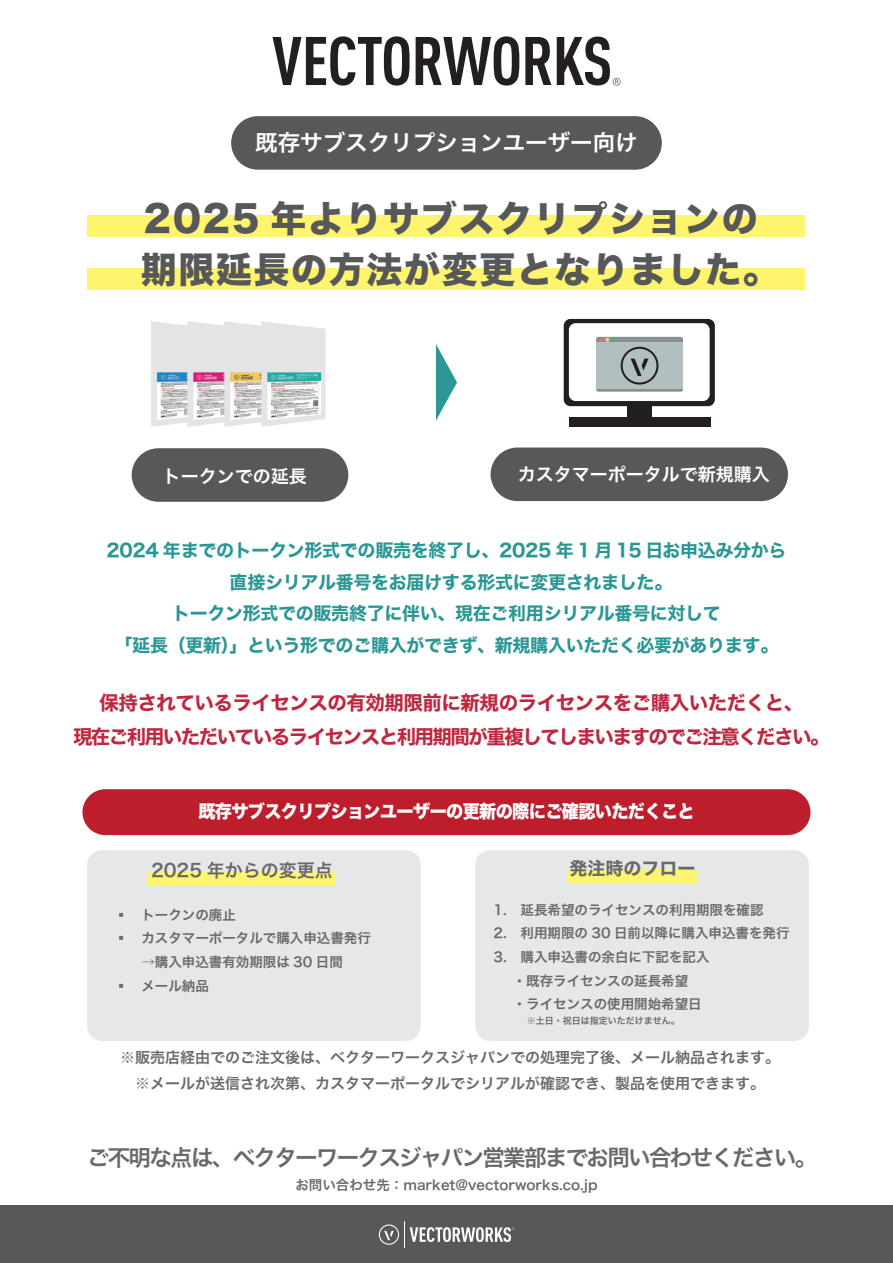
<style>
.page{position:relative;width:893px;height:1263px;background:#fff}
.page>*{position:absolute;margin:0;border:0;box-sizing:border-box;transform-origin:0 0}
.t1{font:36px/51.6px "Hira Kaku Std W8";letter-spacing:.045em;color:#57585a}
.t2{font:22.5px "Hiragino Sans W6";letter-spacing:-.075em;color:#67696b}
.t3{font:22.5px "Hiragino Sans W6";color:#fff}
.t4{font:19.5px/34.2px "Hiragino Sans W7";letter-spacing:-.08em;color:#bf263f;text-align:center}
.t5{font:18px/31.5px "Hiragino Sans W7";letter-spacing:-.015em;color:#2a9695;text-align:center}
.t6{font:18px "Hira Kaku Std W8";letter-spacing:-.035em;color:#fff;scale:.95 1}
.t7{font:18px "Hiragino Sans W6";color:#fff}
.t8{font:18px "Hiragino Sans W6";color:#67696b}
.t9{font:18px "Hiragino Sans W7";color:#67696b}
.t10{font:15px/26.2px "Hiragino Sans W6";color:#67696b;text-align:center}
.t11{font:13.5px/23.7px "Hiragino Sans W6";color:#67696b}
.t12{font:9px "Hiragino Sans W6";color:#67696b}
.s1{font-family:"Koz Go Pr 6 N"}
</style>
<div class="page">
<div style="left:231px;top:116px;width:431px;height:54px;background:#57585a;border-radius:27px"></div>
<div style="left:0;top:1205px;width:893px;height:58px;background:#57585a"></div>
<div style="left:88px;top:268px;width:717px;height:21px;background:#fff46d"></div>
<div style="left:88px;top:215px;width:717px;height:22px;background:#fff46d"></div>
<svg style="left:436px;top:344px;width:21px;height:77px"></svg>
<div style="left:82px;top:789px;width:728px;height:46px;background:#be1d2c;border-radius:23px"></div>
<div style="left:132px;top:448px;width:216px;height:54px;background:#57585a;border-radius:27px"></div>
<img style="left:151px;top:321px;width:175px;height:106px">
<img style="left:160px;top:321px;width:37px;height:106px">
<img style="left:197px;top:321px;width:111px;height:106px">
<div style="left:491px;top:447px;width:297px;height:54px;background:#57585a;border-radius:27px"></div>
<div style="left:564px;top:319px;width:151px;height:87px;background:#231f20;border-radius:7px"></div>
<div style="left:569px;top:323px;width:141px;height:78px;background:#fff;border-radius:7px"></div>
<div style="left:627px;top:406px;width:24px;height:13px;background:#231f20"></div>
<div style="left:569px;top:418px;width:141px;height:9px;background:#231f20"></div>
<div style="left:596px;top:337px;width:87px;height:55px;background:#889192;border-radius:2px"></div>
<div style="left:596px;top:342px;width:87px;height:47px;background:#b1bfc0"></div>
<svg style="left:600px;top:338px;width:15px;height:4px"></svg>
<svg style="left:621px;top:347px;width:37px;height:38px"></svg>
<div style="left:87px;top:850px;width:334px;height:191px;background:#e6e7e9;border-radius:15px"></div>
<div style="left:147px;top:872px;width:189px;height:13px;background:#fff46d"></div>
<div style="left:475px;top:850px;width:334px;height:191px;background:#e6e7e9;border-radius:15px"></div>
<div style="left:567px;top:870px;width:129px;height:13px;background:#fff46d"></div>
<svg style="left:273px;top:36px;width:137px;height:50px"></svg>
<svg style="left:416px;top:36px;width:103px;height:50px"></svg>
<svg style="left:525px;top:37px;width:26px;height:48px"></svg>
<svg style="left:557px;top:37px;width:63px;height:49px"></svg>
<svg style="left:379px;top:1221px;width:135px;height:26px"></svg>
<h2 class="t3" style="left:255px;top:122px;width:384px">既存サブスクリプションユーザー向け</h2>
<h1 class="t1" style="left:141px;top:193px;width:639px">2025 年よりサブスクリプションの期限延長の方法が変更となりました。</h1>
<h3 class="t7" style="left:163px;top:460px;width:145px">トークンでの延長</h3>
<h3 class="t7" style="left:518px;top:458px;width:253px">カスタマーポータルで新規購入</h3>
<h3 class="t5" style="left:106px;top:535px;width:682px">2024 年までのトークン形式での販売を終了し、2025 年 1 月 15 日お申込み分から直接シリアル番号をお届けする形式に変更されました。<br>トークン形式での販売終了に伴い、現在ご利用シリアル番号に対して<br>「延長（更新）」という形でのご購入ができず、新規購入いただく必要があります。</h3>
<h3 class="t4" style="left:73px;top:687px;width:758px">保持されているライセンスの有効期限前に新規のライセンスをご購入いただくと、<br>現在ご利用いただいているライセンスと利用期間が重複してしまいますのでご注意ください。</h3>
<h3 class="t6" style="left:198px;top:802px;width:524px">既存サブスクリプションユーザーの更新の際にご確認いただくこと</h3>
<h3 class="t8" style="left:151px;top:854px;width:183px">2025 年からの変更点</h3>
<p class="t11" style="left:114px;top:902px;width:123px">▪ トークンの廃止</p>
<p class="t11" style="left:114px;top:926px;width:258px">▪ カスタマーポータルで購入申込書発行</p>
<p class="t11" style="left:141px;top:949px;width:203px">→購入申込書有効期限は 30 日間</p>
<p class="t11" style="left:114px;top:973px;width:96px">▪ メール納品</p>
<h3 class="t9" style="left:570px;top:854px;width:127px">発注時のフロー</h3>
<p class="t11" style="left:494px;top:897px;width:271px">1. 延長希望のライセンスの利用期限を確認</p>
<p class="t11" style="left:494px;top:921px;width:297px">2. 利用期限の 30 日前以降に購入申込書を発行</p>
<p class="t11" style="left:494px;top:944px;width:217px">3. 購入申込書の余白に下記を記入　 ・既存ライセンスの延長希望<br>　 ・ライセンスの使用開始希望日</p>
<p class="t12" style="left:527px;top:1013px;width:154px"><span class="s1">※</span>土日・祝日は指定いただけません。</p>
<p class="t10" style="left:120px;top:1043px;width:661px"><span class="s1">※</span>販売店経由でのご注文後は、ベクターワークスジャパンでの処理完了後、メール納品されます。<span class="s1">※</span>メールが送信され次第、カスタマーポータルでシリアルが確認でき、製品を使用できます。</p>
<h2 class="t2" style="left:87px;top:1137px;width:732px">ご不明な点は、ベクターワークスジャパン営業部までお問い合わせください。</h2>
<p class="t11" style="left:295px;top:1172px;width:304px">お問い合わせ先：market@vectorworks.co.jp</p>
</div>
